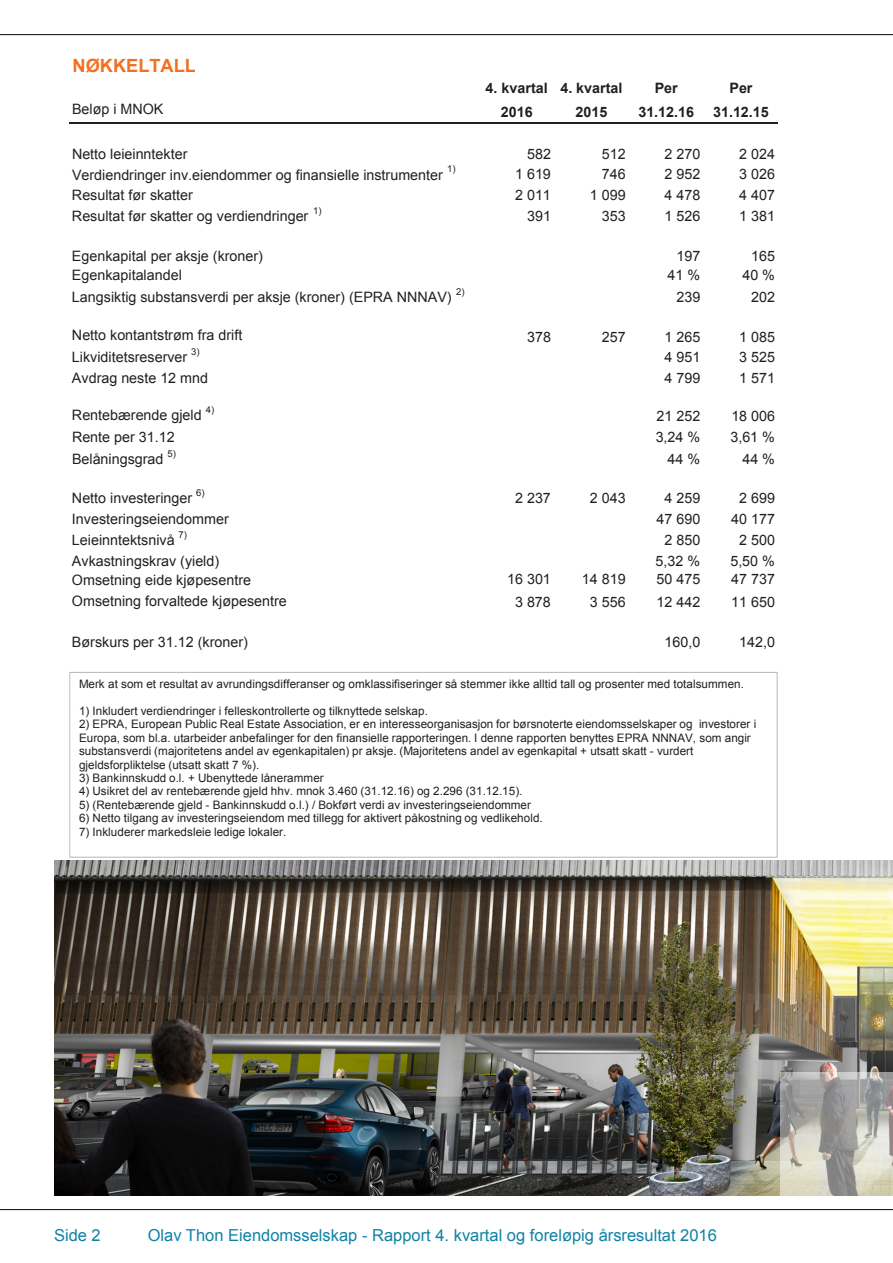
<style>
.page{position:relative;width:893px;height:1263px;background:#fff}
.page>*{position:absolute;margin:0;border:0;box-sizing:border-box;transform-origin:0 0}
.t1{font:700 18.15px "Arial";color:#f37021}
.t2{font:16.5px "Arial";color:#0f82a5}
.t3{font:14.25px "Arial";color:#231f20}
.t4{font:700 14.25px "Arial";color:#231f20}
.t5{font:11.7px/13.5px "Arial";letter-spacing:.005em;color:#231f20}
.t6{font:9.45px "Arial";color:#231f20}
</style>
<div class="page">
<hr style="left:0;top:34px;width:893px;height:1px;background:#231f20">
<hr style="left:0;top:1209px;width:893px;height:1px;background:#231f20">
<hr style="left:892px;top:168px;width:1px;height:636px;background:#5699b9">
<hr style="left:69px;top:123px;width:709px;height:1px;background:#231f20">
<svg style="left:69px;top:672px;width:709px;height:186px"></svg>
<img style="left:54px;top:861px;width:839px;height:334px">
<svg style="left:780px;top:1072px;width:113px;height:124px;background:#b5b3ac"></svg>
<p class="t1" style="left:73px;top:54px;width:125px">NØKKELTALL</p>
<p class="t4" style="left:486px;top:79px;width:138px">4. kvartal 4. kvartal</p>
<p class="t4" style="left:655px;top:79px;width:25px">Per</p>
<p class="t4" style="left:729px;top:79px;width:25px">Per</p>
<p class="t3" style="left:72px;top:100px;width:93px">Beløp i MNOK</p>
<p class="t4" style="left:501px;top:102px;width:33px">2016</p>
<p class="t4" style="left:576px;top:102px;width:33px">2015</p>
<p class="t4" style="left:638px;top:102px;width:57px">31.12.16</p>
<p class="t4" style="left:713px;top:102px;width:57px">31.12.15</p>
<p class="t3" style="left:72px;top:145px;width:117px">Netto leieinntekter</p>
<p class="t3" style="left:527px;top:145px;width:25px">582</p>
<p class="t3" style="left:602px;top:145px;width:25px">512</p>
<p class="t3" style="left:664px;top:145px;width:37px">2 270</p>
<p class="t3" style="left:739px;top:145px;width:37px">2 024</p>
<p class="t3" style="left:72px;top:165px;width:372px">Verdiendringer inv.eiendommer og finansielle instrumenter</p>
<p class="t6" style="left:447px;top:163px;width:10px">1)</p>
<p class="t3" style="left:515px;top:164px;width:37px">1 619</p>
<p class="t3" style="left:602px;top:164px;width:25px">746</p>
<p class="t3" style="left:664px;top:164px;width:37px">2 952</p>
<p class="t3" style="left:739px;top:164px;width:37px">3 026</p>
<p class="t3" style="left:72px;top:186px;width:122px">Resultat før skatter</p>
<p class="t3" style="left:515px;top:186px;width:37px">2 011</p>
<p class="t3" style="left:590px;top:186px;width:37px">1 099</p>
<p class="t3" style="left:664px;top:186px;width:37px">4 478</p>
<p class="t3" style="left:739px;top:186px;width:37px">4 407</p>
<p class="t3" style="left:72px;top:206px;width:238px">Resultat før skatter og verdiendringer</p>
<p class="t6" style="left:313px;top:204px;width:10px">1)</p>
<p class="t3" style="left:527px;top:207px;width:25px">391</p>
<p class="t3" style="left:602px;top:207px;width:25px">353</p>
<p class="t3" style="left:664px;top:207px;width:37px">1 526</p>
<p class="t3" style="left:739px;top:207px;width:37px">1 381</p>
<p class="t3" style="left:72px;top:246px;width:193px">Egenkapital per aksje (kroner)</p>
<p class="t3" style="left:676px;top:246px;width:25px">197</p>
<p class="t3" style="left:751px;top:246px;width:25px">165</p>
<p class="t3" style="left:72px;top:266px;width:111px">Egenkapitalandel</p>
<p class="t3" style="left:668px;top:266px;width:34px">41 %</p>
<p class="t3" style="left:742px;top:266px;width:34px">40 %</p>
<p class="t3" style="left:72px;top:288px;width:381px">Langsiktig substansverdi per aksje (kroner) (EPRA NNNAV)</p>
<p class="t6" style="left:456px;top:285px;width:10px">2)</p>
<p class="t3" style="left:676px;top:288px;width:25px">239</p>
<p class="t3" style="left:751px;top:288px;width:25px">202</p>
<p class="t3" style="left:72px;top:326px;width:172px">Netto kontantstrøm fra drift</p>
<p class="t3" style="left:527px;top:327px;width:25px">378</p>
<p class="t3" style="left:602px;top:327px;width:25px">257</p>
<p class="t3" style="left:664px;top:327px;width:37px">1 265</p>
<p class="t3" style="left:739px;top:327px;width:37px">1 085</p>
<p class="t3" style="left:72px;top:348px;width:117px">Likviditetsreserver</p>
<p class="t6" style="left:191px;top:345px;width:10px">3)</p>
<p class="t3" style="left:664px;top:348px;width:37px">4 951</p>
<p class="t3" style="left:739px;top:348px;width:37px">3 525</p>
<p class="t3" style="left:72px;top:369px;width:138px">Avdrag neste 12 mnd</p>
<p class="t3" style="left:664px;top:369px;width:37px">4 799</p>
<p class="t3" style="left:739px;top:369px;width:37px">1 571</p>
<p class="t3" style="left:72px;top:405px;width:131px">Rentebærende gjeld</p>
<p class="t6" style="left:206px;top:403px;width:10px">4)</p>
<p class="t3" style="left:657px;top:407px;width:45px">21 252</p>
<p class="t3" style="left:731px;top:407px;width:45px">18 006</p>
<p class="t3" style="left:72px;top:428px;width:104px">Rente per 31.12</p>
<p class="t3" style="left:656px;top:428px;width:46px">3,24 %</p>
<p class="t3" style="left:730px;top:428px;width:46px">3,61 %</p>
<p class="t3" style="left:72px;top:449px;width:93px">Belåningsgrad</p>
<p class="t6" style="left:168px;top:447px;width:10px">5)</p>
<p class="t3" style="left:668px;top:449px;width:34px">44 %</p>
<p class="t3" style="left:742px;top:449px;width:34px">44 %</p>
<p class="t3" style="left:72px;top:489px;width:122px">Netto investeringer</p>
<p class="t6" style="left:196px;top:487px;width:10px">6)</p>
<p class="t3" style="left:515px;top:489px;width:37px">2 237</p>
<p class="t3" style="left:590px;top:489px;width:37px">2 043</p>
<p class="t3" style="left:664px;top:489px;width:37px">4 259</p>
<p class="t3" style="left:739px;top:489px;width:37px">2 699</p>
<p class="t3" style="left:72px;top:510px;width:158px">Investeringseiendommer</p>
<p class="t3" style="left:657px;top:510px;width:45px">47 690</p>
<p class="t3" style="left:731px;top:510px;width:45px">40 177</p>
<p class="t3" style="left:72px;top:530px;width:104px">Leieinntektsnivå</p>
<p class="t6" style="left:178px;top:528px;width:10px">7)</p>
<p class="t3" style="left:664px;top:530px;width:37px">2 850</p>
<p class="t3" style="left:739px;top:530px;width:37px">2 500</p>
<p class="t3" style="left:72px;top:551px;width:149px">Avkastningskrav (yield)</p>
<p class="t3" style="left:656px;top:551px;width:46px">5,32 %</p>
<p class="t3" style="left:730px;top:551px;width:46px">5,50 %</p>
<p class="t3" style="left:72px;top:570px;width:181px">Omsetning eide kjøpesentre</p>
<p class="t3" style="left:507px;top:570px;width:45px">16 301</p>
<p class="t3" style="left:582px;top:570px;width:45px">14 819</p>
<p class="t3" style="left:657px;top:570px;width:45px">50 475</p>
<p class="t3" style="left:731px;top:570px;width:45px">47 737</p>
<p class="t3" style="left:72px;top:591px;width:216px">Omsetning forvaltede kjøpesentre</p>
<p class="t3" style="left:515px;top:593px;width:37px">3 878</p>
<p class="t3" style="left:590px;top:593px;width:37px">3 556</p>
<p class="t3" style="left:657px;top:593px;width:45px">12 442</p>
<p class="t3" style="left:731px;top:593px;width:45px">11 650</p>
<p class="t3" style="left:72px;top:632px;width:177px">Børskurs per 31.12 (kroner)</p>
<p class="t3" style="left:664px;top:632px;width:37px">160,0</p>
<p class="t3" style="left:739px;top:632px;width:37px">142,0</p>
<p class="t5" style="left:79px;top:677px;width:666px">Merk at som et resultat av avrundingsdifferanser og omklassifiseringer så stemmer ikke alltid tall og prosenter med totalsummen.</p>
<p class="t5" style="left:79px;top:704px;width:350px">1) Inkludert verdiendringer i felleskontrollerte og tilknyttede selskap.</p>
<p class="t5" style="left:79px;top:717px;width:679px">2) EPRA, European Public Real Estate Association, er en interesseorganisasjon for børsnoterte eiendomsselskaper og investorer i Europa, som bl.a. utarbeider anbefalinger for den finansielle rapporteringen. I denne rapporten benyttes EPRA NNNAV, som angir substansverdi (majoritetens andel av egenkapitalen) pr aksje. (Majoritetens andel av egenkapital + utsatt skatt - vurdert gjeldsforpliktelse (utsatt skatt 7 %).</p>
<p class="t5" style="left:79px;top:771px;width:246px">3) Bankinnskudd o.l. + Ubenyttede lånerammer</p>
<p class="t5" style="left:79px;top:785px;width:445px">4) Usikret del av rentebærende gjeld hhv. mnok 3.460 (31.12.16) og 2.296 (31.12.15).</p>
<p class="t5" style="left:79px;top:798px;width:453px">5) (Rentebærende gjeld - Bankinnskudd o.l.) / Bokført verdi av investeringseiendommer</p>
<p class="t5" style="left:79px;top:811px;width:465px">6) Netto tilgang av investeringseiendom med tillegg for aktivert påkostning og vedlikehold.</p>
<p class="t5" style="left:79px;top:825px;width:209px">7) Inkluderer markedsleie ledige lokaler.</p>
<p class="t2" style="left:54px;top:1225px;width:48px">Side 2</p>
<h2 class="t2" style="left:148px;top:1225px;width:571px">Olav Thon Eiendomsselskap - Rapport 4. kvartal og foreløpig årsresultat 2016</h2>
</div>
